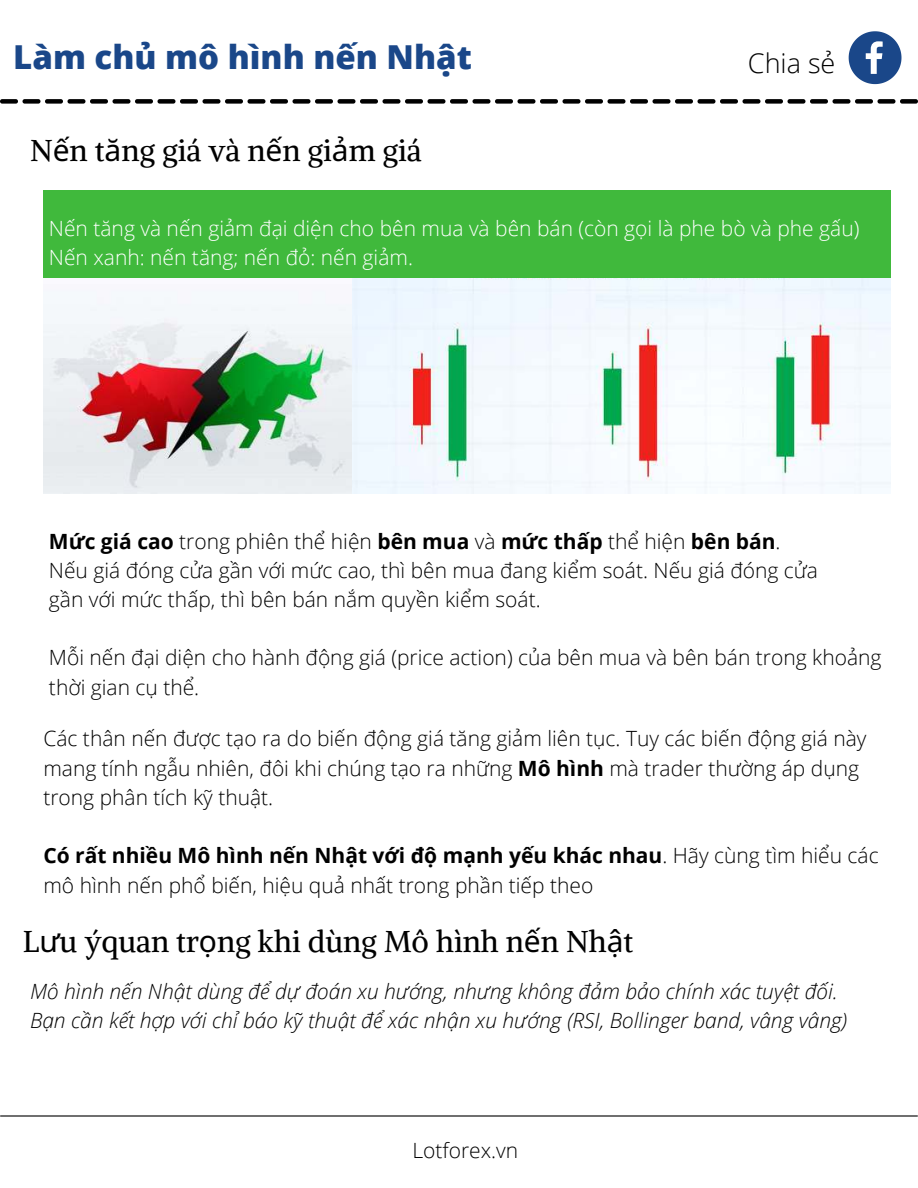
<style>
.page{position:relative;width:918px;height:1188px;background:#fff}
.page>*{position:absolute;margin:0;border:0;box-sizing:border-box;transform-origin:0 0}
.t1{font:800 33px "Open Sans";color:#1a4789}
.t2{font:30px "Alike";color:#000}
.t3{font:300 27px "Open Sans";color:#000}
.t4{font:300 21px/29.2px "Open Sans";color:#000}
.t5{font:italic 300 21px/29.2px "Open Sans";color:#000}
.t6{font:300 21px/29.2px "Open Sans";color:#fff}
.s1{font-family:"Noto Sans"}
.s2{font-weight:700}
</style>
<div class="page">
<svg style="left:0;top:99px;width:918px;height:5px"></svg>
<hr style="left:1px;top:1115px;width:916px;height:2px;background:#000">
<svg style="left:849px;top:31px;width:52px;height:53px"></svg>
<div style="left:43px;top:190px;width:848px;height:105px;background:#40b93c"></div>
<img style="left:43px;top:279px;width:309px;height:214px">
<img style="left:352px;top:279px;width:539px;height:214px">
<h1 class="t1" style="left:13px;top:32px;width:460px">Làm chủ mô hình nến Nhật</h1>
<h2 class="t2" style="left:30px;top:132px;width:393px">N<span class="s1">ế</span>n t<span class="s1">ă</span>ng giá và n<span class="s1">ế</span>n gi<span class="s1">ả</span>m giá</h2>
<p class="t3" style="left:748px;top:45px;width:89px">Chia sẻ</p>
<p class="t6" style="left:49px;top:213px;width:812px">Nến tăng và nến giảm đại diện cho bên mua và bên bán (còn gọi là phe bò và phe gấu)<br>Nến xanh: nến tăng; nến đỏ: nến giảm.</p>
<p class="t4" style="left:49px;top:526px;width:770px"><span class="s2">Mức giá cao</span> trong phiên thể hiện <span class="s2">bên mua</span> và <span class="s2">mức thấp</span> thể hiện <span class="s2">bên bán</span>.<br>Nếu giá đóng cửa gần với mức cao, thì bên mua đang kiểm soát. Nếu giá đóng cửa gần với mức thấp, thì bên bán nắm quyền kiểm soát.</p>
<p class="t4" style="left:49px;top:643px;width:834px">Mỗi nến đại diện cho hành động giá (price action) của bên mua và bên bán trong khoảng thời gian cụ thể.</p>
<p class="t4" style="left:43px;top:724px;width:825px">Các thân nến được tạo ra do biến động giá tăng giảm liên tục. Tuy các biến động giá này mang tính ngẫu nhiên, đôi khi chúng tạo ra những <span class="s2">Mô hình</span> mà trader thường áp dụng trong phân tích kỹ thuật.</p>
<p class="t4" style="left:43px;top:841px;width:837px"><span class="s2">Có rất nhiều Mô hình nến Nhật với độ mạnh yếu khác nhau</span>. Hãy cùng tìm hiểu các mô hình nến phổ biến, hiệu quả nhất trong phần tiếp theo</p>
<h2 class="t2" style="left:23px;top:922px;width:612px">L<span class="s1">ư</span>u ýquan tr<span class="s1">ọ</span>ng khi dùng Mô hình n<span class="s1">ế</span>n Nh<span class="s1">ậ</span>t</h2>
<p class="t5" style="left:30px;top:976px;width:819px">Mô hình nến Nhật dùng để dự đoán xu hướng, nhưng không đảm bảo chính xác tuyệt đối.<br>Bạn cần kết hợp với chỉ báo kỹ thuật để xác nhận xu hướng (RSI, Bollinger band, vâng vâng)</p>
<p class="t4" style="left:412px;top:1135px;width:107px">Lotforex.vn</p>
</div>
